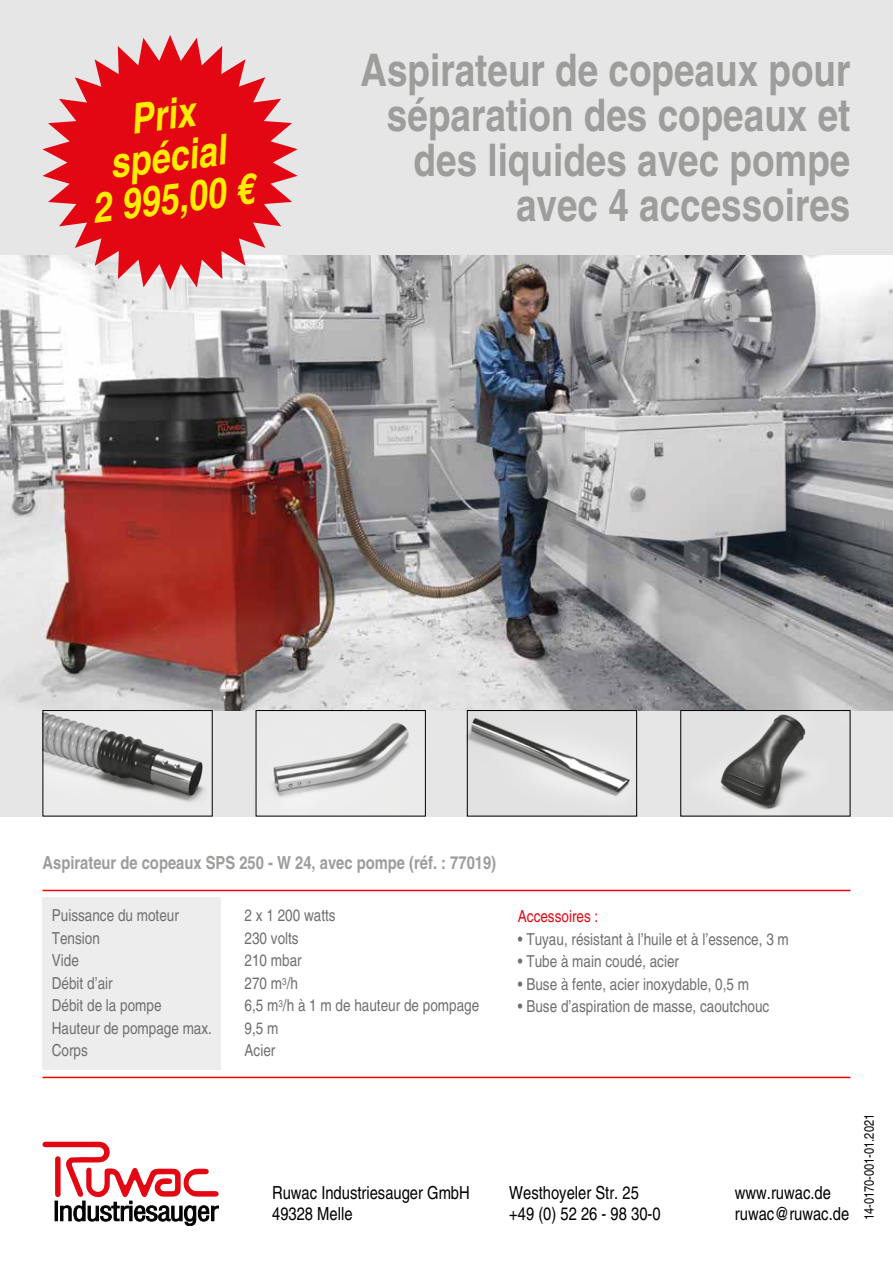
<style>
.page{position:relative;width:893px;height:1263px;background:#fff}
.page>*{position:absolute;margin:0;border:0;box-sizing:border-box;transform-origin:0 0}
.t1{font:700 condensed 45px/45px "Helvetica";color:#9d9d9c;text-align:right}
.t2{font:italic 700 condensed 42px/42px "Helvetica";color:#ffed00;text-align:center}
.t3{font:condensed 18px/21.6px "Helvetica";color:#000}
.t4{font:700 condensed 18px "Helvetica";color:#9d9d9c}
.t5{font:condensed 16.5px "Helvetica";color:#706f6f}
.t6{font:condensed 16.5px "Helvetica";color:#e30613}
.t7{font:condensed 13.5px "Helvetica";color:#000}
</style>
<div class="page">
<svg style="left:43px;top:1142px;width:176px;height:84px"></svg>
<div style="left:0;top:0;width:893px;height:816px;background:#e6e6e6"></div>
<div style="left:43px;top:897px;width:178px;height:172px;background:#ededed"></div>
<hr style="left:43px;top:1077px;width:807px;height:1px;background:#f00">
<hr style="left:43px;top:890px;width:807px;height:1px;background:#f00">
<img style="left:0;top:255px;width:893px;height:455px">
<svg style="left:43px;top:35px;width:255px;height:255px;fill:#e30613"></svg>
<img style="left:469px;top:717px;width:161px;height:79px">
<div style="left:467px;top:710px;width:170px;height:106px;border:1px solid #000"></div>
<img style="left:45px;top:712px;width:159px;height:90px">
<div style="left:43px;top:710px;width:170px;height:106px;border:1px solid #000"></div>
<img style="left:273px;top:723px;width:136px;height:89px">
<div style="left:256px;top:710px;width:170px;height:106px;border:1px solid #000"></div>
<img style="left:720px;top:714px;width:86px;height:96px">
<div style="left:680px;top:710px;width:170px;height:106px;border:1px solid #000"></div>
<h2 class="t2" style="left:79px;top:103px;width:164px;rotate:-7deg">Prix spécial<br>2 995,00 €</h2>
<h1 class="t1" style="left:360px;top:47px;width:492px">Aspirateur de copeaux pour séparation des copeaux et des liquides avec pompe avec 4 accessoires</h1>
<p class="t4" style="left:43px;top:851px;width:455px">Aspirateur de copeaux SPS 250 - W 24, avec pompe (réf. : 77019)</p>
<p class="t5" style="left:52px;top:906px;width:129px">Puissance du moteur</p>
<p class="t5" style="left:245px;top:906px;width:93px">2 x 1 200 watts</p>
<p class="t5" style="left:52px;top:928px;width:50px">Tension</p>
<p class="t5" style="left:245px;top:928px;width:56px">230 volts</p>
<p class="t5" style="left:52px;top:951px;width:29px">Vide</p>
<p class="t5" style="left:245px;top:951px;width:59px">210 mbar</p>
<p class="t5" style="left:52px;top:973px;width:62px">Débit d’air</p>
<p class="t5" style="left:245px;top:973px;width:55px">270 m<sup>3</sup>/h</p>
<p class="t5" style="left:52px;top:996px;width:111px">Débit de la pompe</p>
<p class="t5" style="left:245px;top:996px;width:236px">6,5 m<sup>3</sup>/h à 1 m de hauteur de pompage</p>
<p class="t5" style="left:52px;top:1018px;width:162px">Hauteur de pompage max.</p>
<p class="t5" style="left:245px;top:1018px;width:35px">9,5 m</p>
<p class="t5" style="left:52px;top:1041px;width:38px">Corps</p>
<p class="t5" style="left:245px;top:1041px;width:32px">Acier</p>
<p class="t6" style="left:518px;top:907px;width:82px">Accessoires :</p>
<p class="t5" style="left:518px;top:929px;width:272px">• Tuyau, résistant à l’huile et à l’essence, 3 m</p>
<p class="t5" style="left:518px;top:952px;width:163px">• Tube à main coudé, acier</p>
<p class="t5" style="left:518px;top:974px;width:233px">• Buse à fente, acier inoxydable, 0,5 m</p>
<p class="t5" style="left:518px;top:997px;width:253px">• Buse d’aspiration de masse, caoutchouc</p>
<p class="t3" style="left:272px;top:1181px;width:199px">Ruwac Industriesauger GmbH<br>49328 Melle</p>
<p class="t3" style="left:509px;top:1181px;width:153px">Westhoyeler Str. 25 +49 (0) 52 26 - 98 30-0</p>
<p class="t3" style="left:735px;top:1181px;width:116px">www.ruwac.de ruwac@ruwac.de</p>
<p class="t7" style="left:861px;top:1220px;width:108px;rotate:-90deg">14-0170-001-01.2021</p>
</div>
